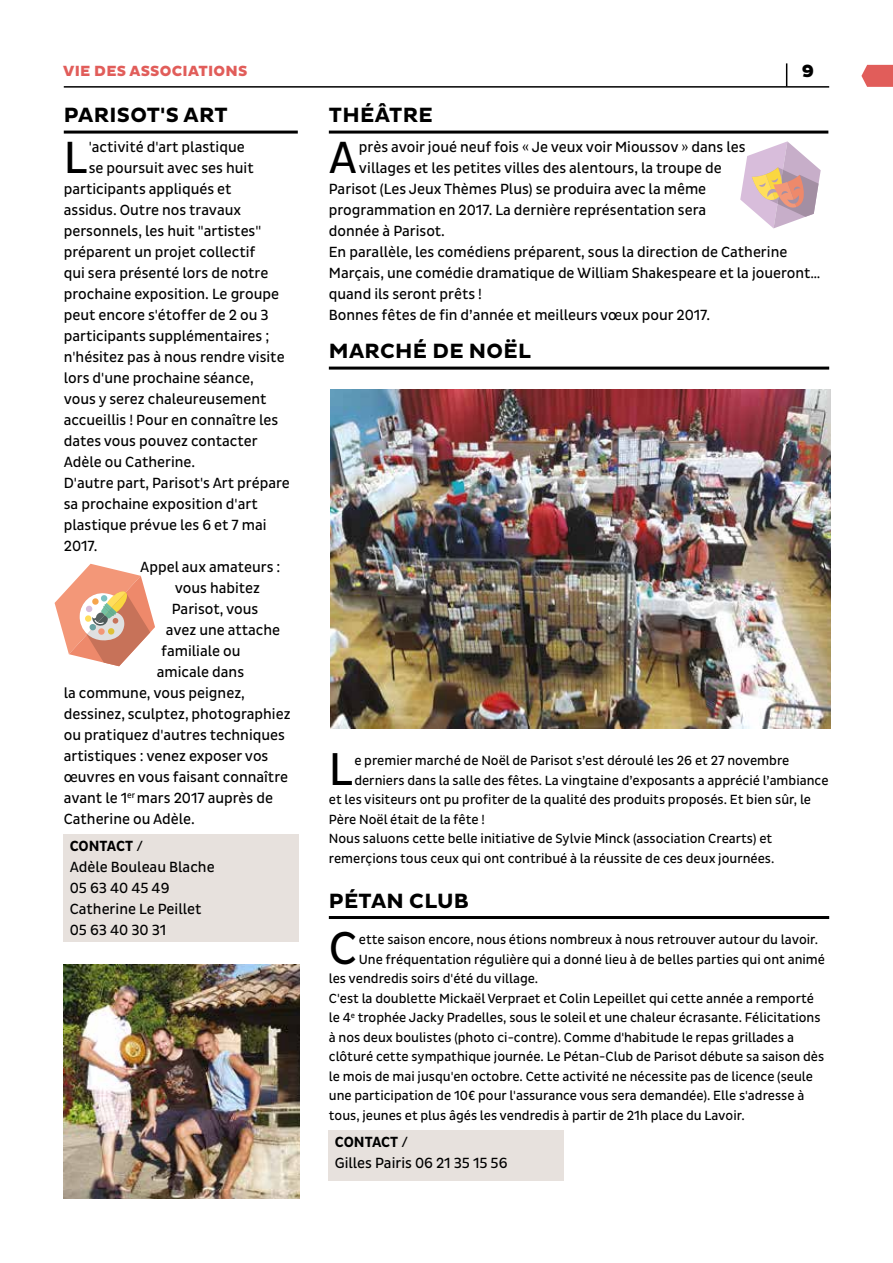
<style>
.page{position:relative;width:893px;height:1263px;background:#fff}
.page>*{position:absolute;margin:0;border:0;box-sizing:border-box;transform-origin:0 0}
.t1{font:46.8px "Pluto Sans Cond";color:#000}
.t2{font:45.9px "Pluto Sans Cond";color:#000}
.t3{font:700 21px "Pluto Sans";letter-spacing:.015em;color:#000}
.t4{font:800 18px "Pluto Sans";color:#000}
.t5{font:15px/21px "Pluto Sans Cond";color:#000}
.t6{font:800 15px "Pluto Sans";letter-spacing:.015em;color:#e15d5a}
.t7{font:13.5px "Pluto Sans Cond";color:#000}
.s1{font-weight:700}
</style>
<div class="page">
<hr style="left:64px;top:86px;width:765px;height:2px;background:#000">
<svg style="left:786px;top:63px;width:1px;height:23px"></svg>
<svg style="left:861px;top:65px;width:32px;height:22px"></svg>
<hr style="left:64px;top:131px;width:234px;height:3px;background:#000">
<div style="left:64px;top:834px;width:235px;height:107px;background:#e7e1dd"></div>
<hr style="left:329px;top:131px;width:499px;height:3px;background:#000">
<svg style="left:740px;top:141px;width:81px;height:87px"></svg>
<svg style="left:55px;top:564px;width:100px;height:102px"></svg>
<hr style="left:329px;top:367px;width:500px;height:3px;background:#000">
<hr style="left:329px;top:916px;width:500px;height:3px;background:#000">
<div style="left:329px;top:1130px;width:235px;height:50px;background:#e7e1dd"></div>
<img style="left:331px;top:389px;width:500px;height:339px">
<img style="left:64px;top:964px;width:235px;height:235px">
<p class="t6" style="left:63px;top:62px;width:186px">VIE DES ASSOCIATIONS</p>
<p class="t4" style="left:802px;top:61px;width:14px">9</p>
<h3 class="t3" style="left:64px;top:103px;width:165px">PARISOT'S ART</h3>
<h2 class="t2" style="left:64px;top:131px;width:25px">L</h2>
<p class="t5" style="left:89px;top:136px;width:157px">'activité d'art plastique</p>
<h3 class="t3" style="left:329px;top:103px;width:105px">THÉÂTRE</h3>
<h2 class="t2" style="left:329px;top:131px;width:30px">A</h2>
<p class="t5" style="left:359px;top:136px;width:388px">près avoir joué neuf fois « Je veux voir Mioussov » dans les</p>
<p class="t5" style="left:89px;top:157px;width:166px">se poursuit avec ses huit</p>
<p class="t5" style="left:64px;top:178px;width:169px">participants appliqués et</p>
<p class="t5" style="left:64px;top:199px;width:179px">assidus. Outre nos travaux</p>
<p class="t5" style="left:64px;top:220px;width:199px">personnels, les huit "artistes"</p>
<p class="t5" style="left:64px;top:241px;width:193px">préparent un projet collectif</p>
<p class="t5" style="left:64px;top:262px;width:206px">qui sera présenté lors de notre</p>
<p class="t5" style="left:64px;top:283px;width:217px">prochaine exposition. Le groupe</p>
<p class="t5" style="left:64px;top:304px;width:206px">peut encore s'étoffer de 2 ou 3</p>
<p class="t5" style="left:64px;top:325px;width:207px">participants supplémentaires ;</p>
<p class="t5" style="left:64px;top:346px;width:222px">n'hésitez pas à nous rendre visite</p>
<p class="t5" style="left:64px;top:367px;width:192px">lors d'une prochaine séance,</p>
<p class="t5" style="left:64px;top:388px;width:204px">vous y serez chaleureusement</p>
<p class="t5" style="left:64px;top:409px;width:216px">accueillis ! Pour en connaître les</p>
<p class="t5" style="left:64px;top:430px;width:196px">dates vous pouvez contacter</p>
<p class="t5" style="left:64px;top:451px;width:133px">Adèle ou Catherine.</p>
<p class="t5" style="left:64px;top:472px;width:228px">D'autre part, Parisot's Art prépare</p>
<p class="t5" style="left:64px;top:493px;width:196px">sa prochaine exposition d'art</p>
<p class="t5" style="left:64px;top:514px;width:204px">plastique prévue les 6 et 7 mai</p>
<p class="t5" style="left:64px;top:535px;width:35px">2017.</p>
<p class="t5" style="left:140px;top:556px;width:142px">Appel aux amateurs :</p>
<p class="t5" style="left:175px;top:577px;width:87px">vous habitez</p>
<p class="t5" style="left:172px;top:598px;width:88px">Parisot, vous</p>
<p class="t5" style="left:166px;top:619px;width:116px">avez une attache</p>
<p class="t5" style="left:161px;top:640px;width:81px">familiale ou</p>
<p class="t5" style="left:157px;top:661px;width:89px">amicale dans</p>
<p class="t5" style="left:64px;top:682px;width:183px">la commune, vous peignez,</p>
<p class="t5" style="left:64px;top:703px;width:228px">dessinez, sculptez, photographiez</p>
<p class="t5" style="left:64px;top:724px;width:223px">ou pratiquez d'autres techniques</p>
<p class="t5" style="left:64px;top:745px;width:206px">artistiques : venez exposer vos</p>
<p class="t5" style="left:64px;top:766px;width:226px">œuvres en vous faisant connaître</p>
<p class="t5" style="left:64px;top:787px;width:211px">avant le 1<sup>er</sup> mars 2017 auprès de</p>
<p class="t5" style="left:64px;top:808px;width:133px">Catherine ou Adèle.</p>
<p class="t5" style="left:70px;top:836px;width:146px"><span class="s1">CONTACT</span> /<br>Adèle Bouleau Blache<br>05 63 40 45 49<br>Catherine Le Peillet<br>05 63 40 30 31</p>
<p class="t5" style="left:359px;top:157px;width:364px">villages et les petites villes des alentours, la troupe de</p>
<p class="t5" style="left:329px;top:178px;width:379px">Parisot (Les Jeux Thèmes Plus) se produira avec la même</p>
<p class="t5" style="left:329px;top:199px;width:379px">programmation en 2017. La dernière représentation sera</p>
<p class="t5" style="left:329px;top:220px;width:118px">donnée à Parisot.</p>
<p class="t5" style="left:329px;top:241px;width:460px">En parallèle, les comédiens préparent, sous la direction de Catherine</p>
<p class="t5" style="left:329px;top:262px;width:493px">Marçais, une comédie dramatique de William Shakespeare et la joueront…</p>
<p class="t5" style="left:329px;top:283px;width:155px">quand ils seront prêts !</p>
<p class="t5" style="left:329px;top:304px;width:383px">Bonnes fêtes de fin d’année et meilleurs vœux pour 2017.</p>
<h3 class="t3" style="left:329px;top:339px;width:203px">MARCHÉ DE NOËL</h3>
<h1 class="t1" style="left:329px;top:742px;width:26px">L</h1>
<p class="t7" style="left:354px;top:753px;width:437px">e premier marché de Noël de Parisot s’est déroulé les 26 et 27 novembre</p>
<p class="t7" style="left:354px;top:772px;width:476px">derniers dans la salle des fêtes. La vingtaine d’exposants a apprécié l’ambiance</p>
<p class="t7" style="left:329px;top:792px;width:484px">et les visiteurs ont pu profiter de la qualité des produits proposés. Et bien sûr, le</p>
<p class="t7" style="left:329px;top:811px;width:157px">Père Noël était de la fête !</p>
<p class="t7" style="left:329px;top:831px;width:445px">Nous saluons cette belle initiative de Sylvie Minck (association Crearts) et</p>
<p class="t7" style="left:329px;top:850px;width:447px">remerçions tous ceux qui ont contribué à la réussite de ces deux journées.</p>
<h3 class="t3" style="left:329px;top:888px;width:142px">PÉTAN CLUB</h3>
<h1 class="t1" style="left:329px;top:921px;width:30px">C</h1>
<p class="t7" style="left:359px;top:932px;width:461px">ette saison encore, nous étions nombreux à nous retrouver autour du lavoir.</p>
<p class="t7" style="left:359px;top:951px;width:468px">Une fréquentation régulière qui a donné lieu à de belles parties qui ont animé</p>
<p class="t7" style="left:329px;top:971px;width:211px">les vendredis soirs d'été du village.</p>
<p class="t7" style="left:329px;top:990px;width:487px">C'est la doublette Mickaël Verpraet et Colin Lepeillet qui cette année a remporté</p>
<p class="t7" style="left:329px;top:1010px;width:493px">le 4<sup>e</sup> trophée Jacky Pradelles, sous le soleil et une chaleur écrasante. Félicitations</p>
<p class="t7" style="left:329px;top:1029px;width:467px">à nos deux boulistes (photo ci-contre). Comme d'habitude le repas grillades a</p>
<p class="t7" style="left:329px;top:1049px;width:497px">clôturé cette sympathique journée. Le Pétan-Club de Parisot débute sa saison dès</p>
<p class="t7" style="left:329px;top:1068px;width:486px">le mois de mai jusqu'en octobre. Cette activité ne nécessite pas de licence (seule</p>
<p class="t7" style="left:329px;top:1088px;width:477px">une participation de 10€ pour l'assurance vous sera demandée). Elle s'adresse à</p>
<p class="t7" style="left:329px;top:1107px;width:417px">tous, jeunes et plus âgés les vendredis à partir de 21h place du Lavoir.</p>
<p class="t5" style="left:335px;top:1132px;width:174px"><span class="s1">CONTACT</span> /<br>Gilles Pairis 06 21 35 15 56</p>
</div>
